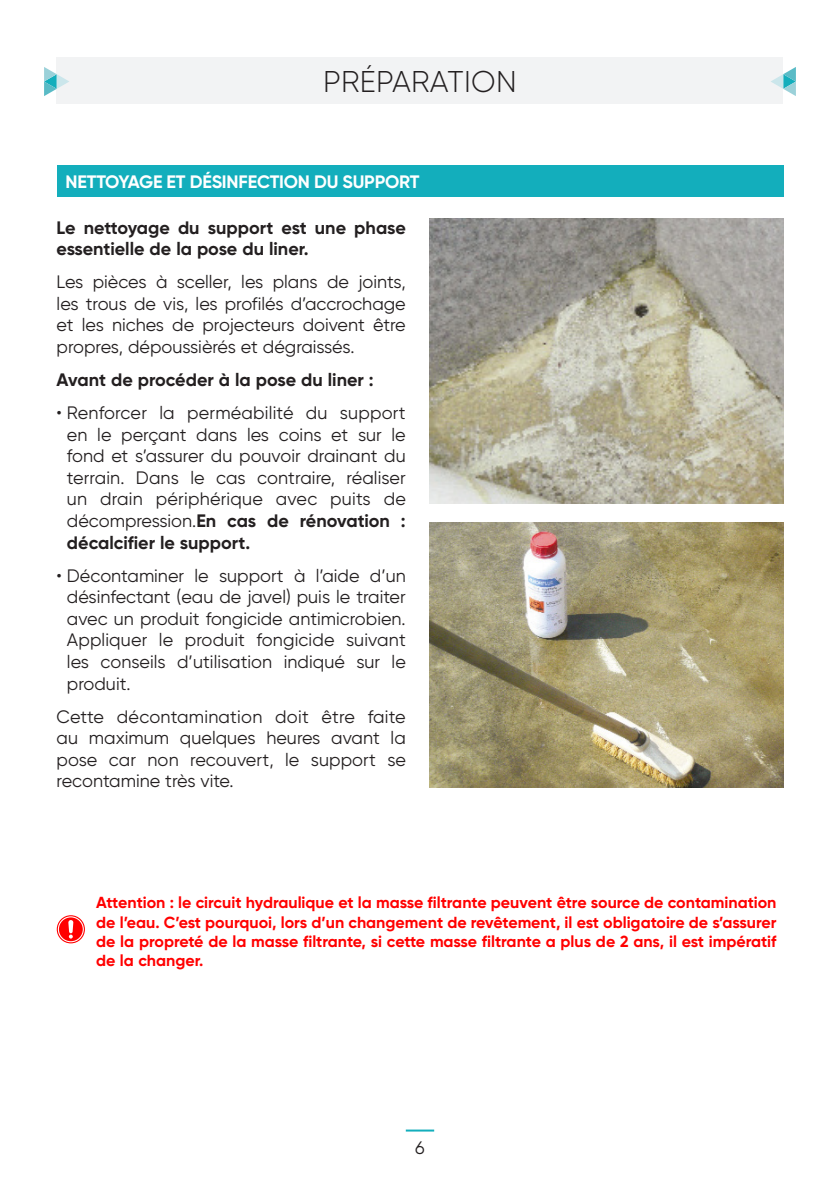
<style>
.page{position:relative;width:840px;height:1191px;background:#fff}
.page>*{position:absolute;margin:0;border:0;box-sizing:border-box;transform-origin:0 0}
.Nom_chap{font:300 30px "Gilroy";letter-spacing:.01em;color:#231f20}
.PAGE_U2{font:18px/21.6px "Gilroy";color:#231f20;text-align:justify}
.t1{font:700 18px/21.6px "Gilroy";color:#231f20}
.t2{font:700 18px "Gilroy";letter-spacing:-.01em;color:#fff}
.t3{font:700 16px/19.2px "Gilroy";color:#f00;text-align:justify}
.s1{font-weight:700}
</style>
<div class="page">
<div style="left:57px;top:57px;width:725px;height:46px;background:#f2f3f4"></div>
<svg style="left:44px;top:67px;width:25px;height:29px"></svg>
<svg style="left:771px;top:67px;width:24px;height:29px"></svg>
<hr style="left:405px;top:1129px;width:29px;height:2px;background:#13aebc">
<img style="left:429px;top:218px;width:353px;height:285px">
<img style="left:429px;top:523px;width:353px;height:264px">
<svg style="left:57px;top:915px;width:28px;height:28px"></svg>
<div style="left:57px;top:165px;width:725px;height:32px;background:#13aebc"></div>
<p class="Nom_chap" style="left:323px;top:63px;width:195px">PRÉPARATION</p>
<p class="t2" style="left:65px;top:171px;width:355px">NETTOYAGE ET DÉSINFECTION DU SUPPORT</p>
<p class="t1" style="left:57px;top:216px;width:350px">Le nettoyage du support est une phase essentielle de la pose du liner.</p>
<p class="PAGE_U2" style="left:57px;top:271px;width:350px">Les pièces à sceller, les plans de joints, les trous de vis, les profilés d’accrochage et les niches de projecteurs doivent être propres, dépoussièrés et dégraissés.</p>
<p class="t1" style="left:57px;top:369px;width:318px">Avant de procéder à la pose du liner :</p>
<p class="PAGE_U2" style="left:67px;top:402px;width:340px;text-indent:-10px">• Renforcer la perméabilité du support en le perçant dans les coins et sur le fond et s’assurer du pouvoir drainant du terrain. Dans le cas contraire, réaliser un drain périphérique avec puits de décompression.<span class="s1">En cas de rénovation : décalcifier le support.</span></p>
<p class="PAGE_U2" style="left:67px;top:564px;width:340px;text-indent:-10px">• Décontaminer le support à l’aide d’un désinfectant (eau de javel) puis le traiter avec un produit fongicide antimicrobien.<br>Appliquer le produit fongicide suivant les conseils d’utilisation indiqué sur le produit.</p>
<p class="PAGE_U2" style="left:57px;top:705px;width:350px">Cette décontamination doit être faite au maximum quelques heures avant la pose car non recouvert, le support se recontamine très vite.</p>
<p class="t3" style="left:96px;top:893px;width:681px">Attention : le circuit hydraulique et la masse filtrante peuvent être source de contamination de l’eau. C’est pourquoi, lors d’un changement de revêtement, il est obligatoire de s’assurer de la propreté de la masse filtrante, si cette masse filtrante a plus de 2 ans, il est impératif de la changer.</p>
<p class="PAGE_U2" style="left:415px;top:1137px;width:11px">6</p>
</div>
